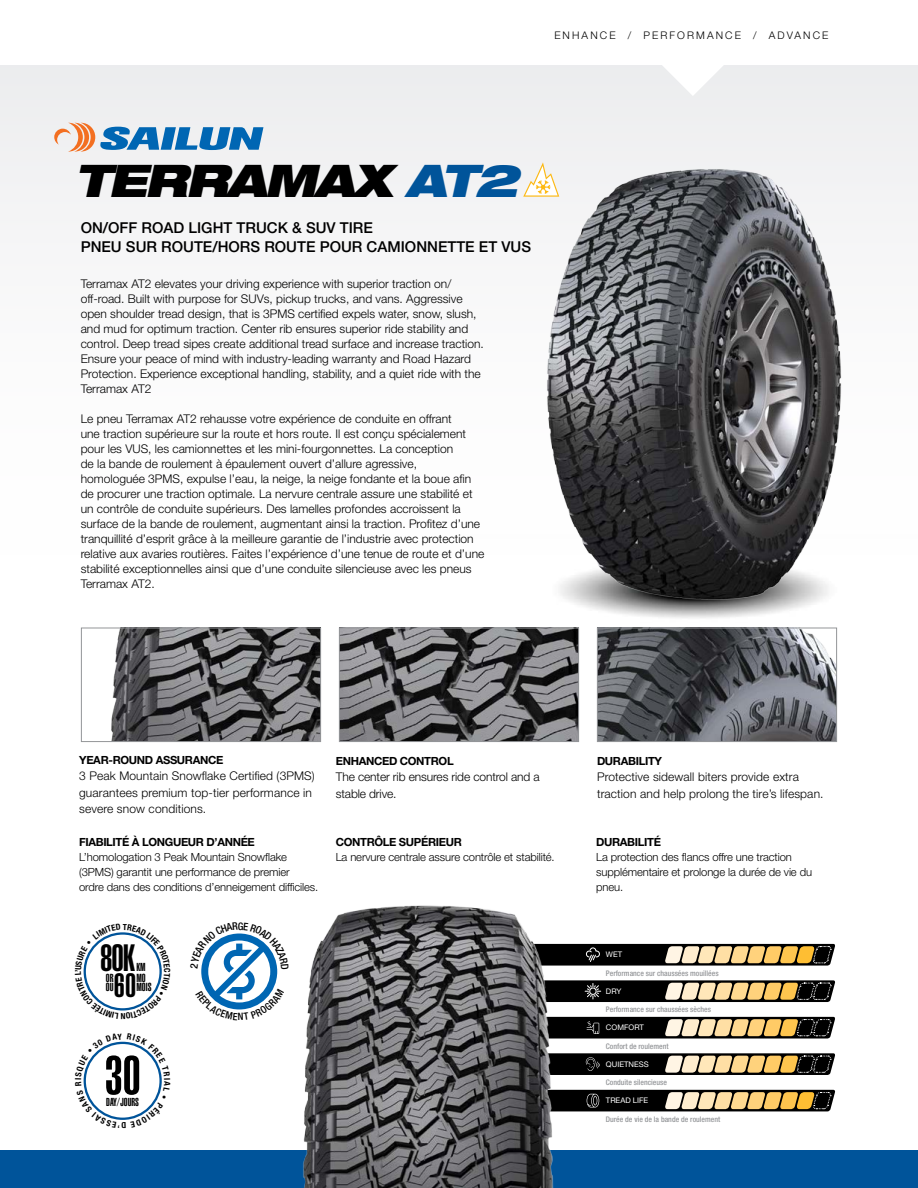
<style>
.page{position:relative;width:918px;height:1188px;background:#fff}
.page>*{position:absolute;margin:0;border:0;box-sizing:border-box;transform-origin:0 0}
.t1{font:54.15px "Helvetica LT Std Ultra Comp";color:#000}
.t2{font:italic 900 expanded 45px "Helvetica Neue LT Std";letter-spacing:-.05em;color:#000}
.t3{font:37.5px "Helvetica LT Std Ultra Comp";color:#000}
.t4{font:33.15px "Helvetica LT Std Ultra Comp";color:#000}
.t5{font:500 15px/19.5px "Helvetica Neue LT Std";color:#000}
.t6{font:300 12px/15px "Helvetica Neue LT Std";color:#000}
.t7{font:11.55px/9.1px "Helvetica LT Std Ultra Comp";color:#000}
.t8{font:11.4px "Helvetica LT Std Ultra Comp";color:#000}
.t9{font:300 11.25px/15px "Helvetica Neue LT Std";letter-spacing:-.01em;color:#000}
.t10{font:700 11.25px "Helvetica Neue LT Std";letter-spacing:-.03em;color:#000}
.t11{font:300 10.5px "Helvetica Neue LT Std";letter-spacing:.2em;color:#000}
.t12{font:500 condensed 7.65px "Helvetica Neue LT Std";color:#939598}
.t13{font:7.65px "Helvetica Neue LT Std";color:#fff}
.s1{color:#00549a}
</style>
<div class="page">
<div style="left:0;top:65px;width:918px;height:520px;background:#f9f8f9"></div>
<div style="left:0;top:1150px;width:918px;height:38px;background:#00549a"></div>
<svg style="left:661px;top:65px;width:64px;height:31px"></svg>
<img style="left:463px;top:604px;width:375px;height:35px">
<img style="left:547px;top:169px;width:294px;height:435px">
<svg style="left:523px;top:162px;width:36px;height:35px"></svg>
<svg style="left:576px;top:944px;width:259px;height:22px;background:#6b5c40"></svg>
<svg style="left:576px;top:980px;width:259px;height:22px;background:#625640"></svg>
<svg style="left:576px;top:1017px;width:259px;height:22px;background:#61563f"></svg>
<svg style="left:576px;top:1053px;width:259px;height:22px;background:#60543e"></svg>
<svg style="left:576px;top:1090px;width:260px;height:21px;background:#6b5c3e"></svg>
<img style="left:303px;top:905px;width:273px;height:283px">
<img style="left:111px;top:630px;width:208px;height:110px">
<div style="left:81px;top:628px;width:240px;height:114px;border:1px solid #939598"></div>
<img style="left:341px;top:630px;width:236px;height:110px">
<div style="left:339px;top:628px;width:240px;height:114px;border:1px solid #939598"></div>
<img style="left:599px;top:630px;width:236px;height:110px">
<div style="left:597px;top:628px;width:240px;height:114px;border:1px solid #939598"></div>
<svg style="left:54px;top:123px;width:209px;height:29px"></svg>
<svg style="left:201px;top:933px;width:77px;height:77px"></svg>
<svg style="left:83px;top:1041px;width:79px;height:79px"></svg>
<svg style="left:83px;top:932px;width:79px;height:79px"></svg>
<p class="t11" style="left:554px;top:29px;width:62px">Enhance</p>
<p class="t11" style="left:628px;top:29px;width:114px">/ Performance</p>
<p class="t11" style="left:753px;top:29px;width:76px">/ Advance</p>
<h2 class="t2" style="left:75px;top:151px;width:445px">TERRAMAX <span class="s1">AT2</span></h2>
<p class="t5" style="left:81px;top:218px;width:294px">ON/OFF ROAD LIGHT TRUCK &amp; SUV TIRE<br>PNEU SUR ROUTE/HORS</p>
<p class="t5" style="left:264px;top:237px;width:268px">ROUTE POUR CAMIONNETTE ET VUS</p>
<p class="t6" style="left:81px;top:276px;width:405px">Terramax AT2 elevates your driving experience with superior traction on/ off-road. Built with purpose for SUVs, pickup trucks, and vans. Aggressive open shoulder tread design, that is 3PMS certified expels water, snow, slush, and mud for optimum traction. Center rib ensures superior ride stability and control. Deep tread sipes create additional tread surface and increase traction.<br>Ensure your peace of mind with industry-leading warranty and Road Hazard Protection. Experience exceptional handling, stability, and a quiet ride with the Terramax AT2</p>
<p class="t6" style="left:81px;top:411px;width:405px">Le pneu Terramax AT2 rehausse votre expérience de conduite en offrant<br>une traction supérieure sur la route et hors route. Il est conçu spécialement pour les VUS, les camionnettes et les mini-fourgonnettes. La conception<br>de la bande de roulement à épaulement ouvert d’allure agressive,<br>homologuée 3PMS, expulse l’eau, la neige, la neige fondante et la boue afin de procurer une traction optimale. La nervure centrale assure une stabilité et un contrôle de conduite supérieurs. Des lamelles profondes accroissent la surface de la bande de roulement, augmentant ainsi la traction. Profitez d’une tranquillité d’esprit grâce à la meilleure garantie de l’industrie avec protection relative aux avaries routières. Faites l’expérience d’une tenue de route et d’une stabilité exceptionnelles ainsi que d’une conduite silencieuse avec les pneus Terramax AT2.</p>
<p class="t10" style="left:79px;top:753px;width:146px">YEAR-ROUND ASSURANCE</p>
<p class="t6" style="left:79px;top:767px;width:237px;line-height:16.5px">3 Peak Mountain Snowflake Certified (3PMS) guarantees premium top-tier performance in severe snow conditions.</p>
<p class="t10" style="left:336px;top:754px;width:119px">ENHANCED CONTROL</p>
<p class="t6" style="left:336px;top:768px;width:205px;line-height:16.5px">The center rib ensures ride control and a stable drive.</p>
<p class="t10" style="left:597px;top:754px;width:67px">DURABILITY</p>
<p class="t6" style="left:597px;top:768px;width:228px;line-height:16.5px">Protective sidewall biters provide extra traction and help prolong the tire’s lifespan.</p>
<p class="t10" style="left:79px;top:835px;width:177px">FIABILITÉ À LONGUEUR D’ANNÉE</p>
<p class="t9" style="left:79px;top:849px;width:241px">L’homologation 3 Peak Mountain Snowflake (3PMS) garantit une performance de premier<br>ordre dans des conditions d’enneigement difficiles.</p>
<p class="t10" style="left:336px;top:835px;width:128px">CONTRÔLE SUPÉRIEUR</p>
<p class="t9" style="left:336px;top:849px;width:221px">La nervure centrale assure contrôle et stabilité.</p>
<h3 class="t3" style="left:100px;top:937px;width:37px">80K</h3>
<h3 class="t4" style="left:114px;top:967px;width:24px">60</h3>
<p class="t8" style="left:136px;top:961px;width:11px">KM</p>
<p class="t7" style="left:106px;top:973px;width:9px">0R<br>OU</p>
<p class="t7" style="left:136px;top:973px;width:16px">MO<br>MOIS</p>
<h1 class="t1" style="left:105px;top:1044px;width:38px">30</h1>
<p class="t8" style="left:106px;top:1095px;width:34px">DAY/JOURS</p>
<p class="t10" style="left:596px;top:835px;width:66px">DURABILITÉ</p>
<p class="t9" style="left:596px;top:849px;width:217px">La protection des flancs offre une traction supplémentaire et prolonge la durée de vie du pneu.</p>
<p class="t13" style="left:606px;top:950px;width:18px">WET</p>
<p class="t12" style="left:606px;top:969px;width:114px">Performance sur chaussées mouillées</p>
<p class="t13" style="left:606px;top:987px;width:17px">DRY</p>
<p class="t12" style="left:606px;top:1005px;width:107px">Performance sur chaussées sèches</p>
<p class="t13" style="left:606px;top:1023px;width:39px">COMFORT</p>
<p class="t12" style="left:606px;top:1042px;width:64px">Confort de roulement</p>
<p class="t13" style="left:606px;top:1060px;width:44px">QUIETNESS</p>
<p class="t12" style="left:606px;top:1078px;width:63px">Conduite silencieuse</p>
<p class="t13" style="left:606px;top:1096px;width:44px">TREAD LIFE</p>
<p class="t12" style="left:606px;top:1115px;width:116px">Durée de vie de la bande de roulement</p>
</div>
